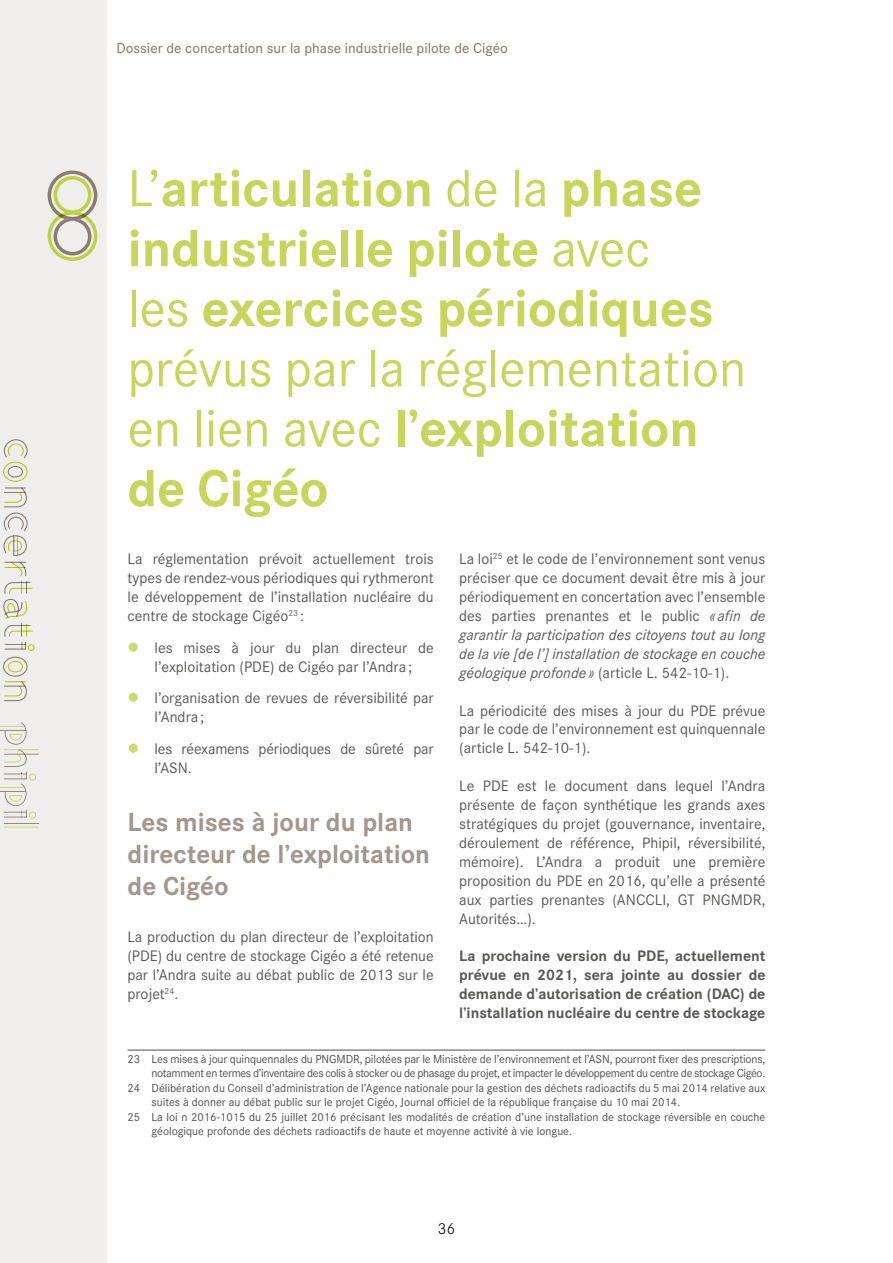
<style>
.page{position:relative;width:893px;height:1263px;background:#fff}
.page>*{position:absolute;margin:0;border:0;box-sizing:border-box;transform-origin:0 0}
.t1{font:700 54px/60px "Corporate S";color:#c5d65a}
.t2{font:700 27px/32.4px "Corporate S";color:#a2968d}
.t3{font:300 16.5px "Corporate S";color:#000}
.t4{font:15.75px/18.9px "Corporate S";color:#575756;text-align:justify}
.t5{font:700 15.75px/18.9px "Corporate S";color:#575756;text-align:justify}
.t6{font:500 15px "Corporate S";color:#897c72}
.t7{font:12px "Corporate S";color:#4d4d4c}
.t8{font:12px "Corporate S";letter-spacing:-.03em;color:#4d4d4c}
.s1{font-weight:400}
.s2{font-style:italic}
</style>
<div class="page">
<div style="left:0;top:0;width:107px;height:1263px;background:#efeeec"></div>
<svg style="left:4px;top:439px;width:23px;height:19px"></svg>
<div style="left:3px;top:462px;width:24px;height:20px;border:1px solid #c0d400;border-radius:50%"></div>
<div style="left:8px;top:466px;width:15px;height:11px;border:1px solid #897c72;border-radius:50%"></div>
<div style="left:3px;top:657px;width:24px;height:19px;border:1px solid #897c72;border-radius:50%"></div>
<div style="left:8px;top:661px;width:15px;height:11px;border:1px solid #c0d400;border-radius:50%"></div>
<svg style="left:4px;top:487px;width:23px;height:20px"></svg>
<svg style="left:4px;top:681px;width:23px;height:20px"></svg>
<svg style="left:4px;top:513px;width:23px;height:43px"></svg>
<div style="left:28px;top:644px;width:7px;height:7px;border:1px solid #c0d400;border-radius:50%"></div>
<svg style="left:3px;top:562px;width:30px;height:87px"></svg>
<svg style="left:0;top:722px;width:39px;height:106px"></svg>
<hr style="left:128px;top:1050px;width:637px;height:1px;background:#4d4d4c">
<svg style="left:48px;top:171px;width:49px;height:90px"></svg>
<p class="t6" style="left:116px;top:39px;width:393px">Dossier de concertation sur la phase industrielle pilote de Cigéo</p>
<h1 class="t1" style="left:128px;top:160px;width:620px"><span class="s1">L’</span>articulation <span class="s1">de la</span> phase industrielle pilote <span class="s1">avec<br>les</span> exercices périodiques <span class="s1">prévus par la réglementation en lien avec</span> l’exploitation de Cigéo</h1>
<p class="t4" style="left:128px;top:550px;width:308px">La réglementation prévoit actuellement trois types de rendez-vous périodiques qui rythmeront le développement de l’installation nucléaire du centre de stockage Cigéo<sup>23</sup> :</p>
<p class="t4" style="left:155px;top:638px;width:281px">les mises à jour du plan directeur de l’exploitation (PDE) de Cigéo par l’Andra ;</p>
<p class="t4" style="left:155px;top:689px;width:281px">l’organisation de revues de réversibilité par l’Andra ;</p>
<p class="t4" style="left:155px;top:739px;width:281px">les réexamens périodiques de sûreté par l’ASN.</p>
<h2 class="t2" style="left:128px;top:806px;width:304px">Les mises à jour du plan directeur de l’exploitation de Cigéo</h2>
<p class="t4" style="left:128px;top:928px;width:308px">La production du plan directeur de l’exploitation (PDE) du centre de stockage Cigéo a été retenue par l’Andra suite au débat public de 2013 sur le projet<sup>24</sup>.</p>
<p class="t4" style="left:459px;top:550px;width:308px">La loi<sup>25</sup> et le code de l’environnement sont venus préciser que ce document devait être mis à jour périodiquement en concertation avec l’ensemble des parties prenantes et le public <span class="s2">« afin de garantir la participation des citoyens tout au long de la vie [de l’] installation de stockage en couche géologique profonde »</span> (article L. 542-10-1).</p>
<p class="t4" style="left:459px;top:701px;width:308px">La périodicité des mises à jour du PDE prévue par le code de l’environnement est quinquennale (article L. 542-10-1).</p>
<p class="t4" style="left:459px;top:777px;width:308px">Le PDE est le document dans lequel l’Andra présente de façon synthétique les grands axes stratégiques du projet (gouvernance, inventaire, déroulement de référence, Phipil, réversibilité, mémoire). L’Andra a produit une première proposition du PDE en 2016, qu’elle a présenté aux parties prenantes (ANCCLI, GT PNGMDR, Autorités…).</p>
<p class="t5" style="left:459px;top:947px;width:308px">La prochaine version du PDE, actuellement prévue en 2021, sera jointe au dossier de demande d’autorisation de création (DAC) de l’installation nucléaire du centre de stockage</p>
<p class="t7" style="left:128px;top:1052px;width:639px">23 Les mises à jour quinquennales du PNGMDR, pilotées par le Ministère de l’environnement et l’ASN, pourront fixer des prescriptions,</p>
<p class="t8" style="left:152px;top:1067px;width:615px">notamment en termes d’inventaire des colis à stocker ou de phasage du projet, et impacter le développement du centre de stockage Cigéo.</p>
<p class="t7" style="left:128px;top:1081px;width:639px">24 Délibération du Conseil d’administration de l’Agence nationale pour la gestion des déchets radioactifs du 5 mai 2014 relative aux</p>
<p class="t7" style="left:152px;top:1095px;width:530px">suites à donner au débat public sur le projet Cigéo, Journal officiel de la république française du 10 mai 2014.</p>
<p class="t7" style="left:128px;top:1110px;width:639px">25 La loi n 2016-1015 du 25 juillet 2016 précisant les modalités de création d’une installation de stockage réversible en couche</p>
<p class="t7" style="left:152px;top:1124px;width:422px">géologique profonde des déchets radioactifs de haute et moyenne activité à vie longue.</p>
<p class="t3" style="left:438px;top:1219px;width:19px">36</p>
</div>
